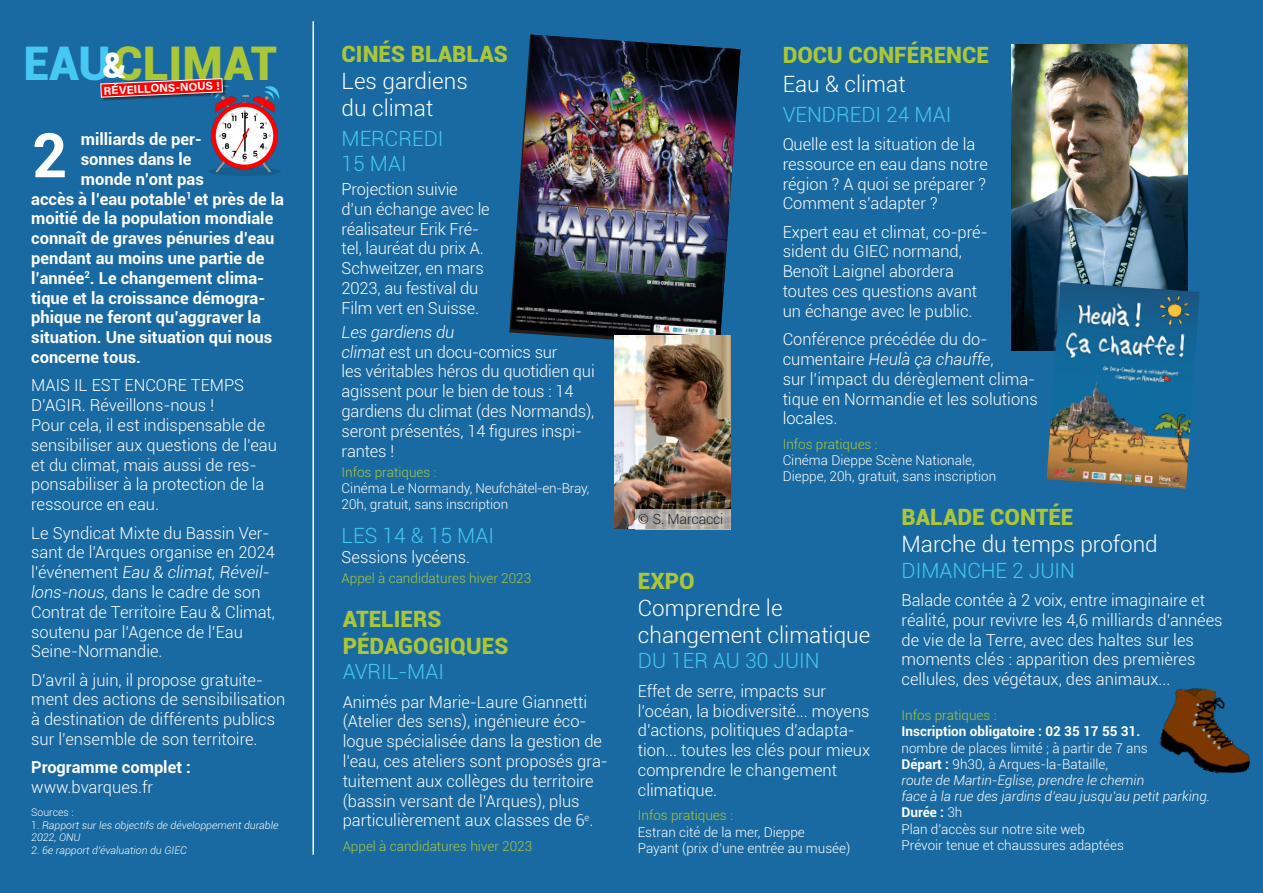
<style>
.page{position:relative;width:1263px;height:893px;background:#196aa2}
.page>*{position:absolute;margin:0;border:0;box-sizing:border-box;transform-origin:0 0}
.t1{font:700 61.5px "Roboto";color:#fff}
.t2{font:900 46.5px "Roboto";color:#abc738}
.t3{font:900 35.25px "Roboto";color:#fff}
.t4{font:300 22.5px/27px "Roboto";color:#fff}
.t5{font:900 22.5px/27px "Roboto";color:#abc738}
.t6{font:300 21px/25.2px "Roboto";color:#45c8f4}
.t7{font:300 16.5px/19.8px "Roboto";color:#fff}
.t8{font:700 16.5px "Roboto";color:#fff}
.t9{font:300 14.1px "Roboto";letter-spacing:-.01em;color:#231f20}
.t10{font:300 13.5px "Roboto";color:#fff}
.t11{font:italic 300 13.5px/16.2px "Roboto";color:#fff}
.t12{font:300 13.5px "Roboto";color:#abc738}
.t13{font:700 13.5px "Roboto";color:#fff}
.t14{font:11.55px "Acumin Variable Concept";color:#fff}
.t15{font:italic 300 10.5px/12.6px "Roboto";color:#fff}
.t16{font:300 10.5px "Roboto";color:#fff}
.s1{color:#45c8f4}
.s2{font-style:italic}
.s3{font-style:normal}
.s4{font-family:"Minion Pro";font-weight:400;font-size:16.05px}
.s5{font-weight:900;color:#abc738}
.s6{font-weight:700;font-style:normal}
</style>
<div class="page">
<img style="left:208px;top:95px;width:72px;height:80px">
<svg style="left:100px;top:78px;width:130px;height:26px"></svg>
<svg style="left:257px;top:86px;width:23px;height:14px"></svg>
<hr style="left:312px;top:21px;width:2px;height:834px;background:#fff">
<img style="left:1159px;top:688px;width:92px;height:86px">
<img style="left:1011px;top:44px;width:177px;height:306px">
<img style="left:1047px;top:282px;width:153px;height:207px">
<img style="left:511px;top:35px;width:229px;height:309px">
<img style="left:615px;top:335px;width:115px;height:194px">
<svg style="left:635px;top:509px;width:95px;height:21px;background:#b0aeac"></svg>
<p class="t2" style="left:23px;top:31px;width:255px"><span class="s1">EAU</span>CLIMAT</p>
<p class="t3" style="left:103px;top:40px;width:25px">&amp;</p>
<p class="t14" style="left:103px;top:82px;width:117px;rotate:-2deg">RÉVEILLONS-NOUS !</p>
<p class="t8" style="left:81px;top:128px;width:123px">milliards de per-</p>
<p class="t8" style="left:81px;top:148px;width:112px">sonnes dans le</p>
<p class="t8" style="left:81px;top:167px;width:125px">monde n’ont pas</p>
<p class="t8" style="left:31px;top:187px;width:254px">accès à l’eau potable<sup>1</sup> et près de la</p>
<p class="t8" style="left:31px;top:207px;width:244px">moitié de la population mondiale</p>
<p class="t8" style="left:31px;top:227px;width:245px">connaît de graves pénuries d’eau</p>
<p class="t8" style="left:31px;top:247px;width:235px">pendant au moins une partie de</p>
<p class="t8" style="left:31px;top:266px;width:235px">l’année<sup>2</sup>. Le changement clima-</p>
<p class="t8" style="left:31px;top:286px;width:236px">tique et la croissance démogra-</p>
<p class="t8" style="left:31px;top:306px;width:231px">phique ne feront qu’aggraver la</p>
<p class="t8" style="left:31px;top:326px;width:243px">situation. Une situation qui nous</p>
<p class="t8" style="left:31px;top:346px;width:111px">concerne tous.</p>
<p class="t7" style="left:31px;top:375px;width:247px">MAIS IL EST ENCORE TEMPS<br>D’AGIR. Réveillons-nous !<br>Pour cela, il est indispensable de sensibiliser aux questions de l’eau et du climat, mais aussi de res&shy;ponsabiliser à la protection de la ressource en eau.</p>
<p class="t7" style="left:31px;top:522px;width:245px">Le Syndicat Mixte du Bassin Ver&shy;sant de l’Arques organise en 2024 l’événement <span class="s2">Eau &amp; climat, Réveil&shy;lons-nous</span>, dans le cadre de son<br>Contrat de Territoire Eau &amp; Climat, soutenu par l’Agence de l’Eau<br>Seine-Normandie.</p>
<p class="t7" style="left:31px;top:669px;width:256px">D’avril à juin, il propose gratuite&shy;ment des actions de sensibilisation à destination de différents publics sur l’ensemble de son territoire.</p>
<p class="t8" style="left:31px;top:756px;width:161px">Programme complet :</p>
<p class="t7" style="left:31px;top:777px;width:123px">www.bvarques.fr</p>
<p class="t16" style="left:31px;top:805px;width:44px">Sources :</p>
<p class="t15" style="left:31px;top:818px;width:249px"><span class="s3">1.</span> Rapport sur les objectifs de développement durable<br>2022, ONU</p>
<p class="t15" style="left:31px;top:844px;width:157px">2. 6e rapport d’évaluation du GIEC</p>
<p class="t1" style="left:32px;top:112px;width:37px">2</p>
<p class="t5" style="left:342px;top:40px;width:168px">CINÉS BLABLAS</p>
<p class="t4" style="left:342px;top:67px;width:128px">Les gardiens du climat</p>
<p class="t6" style="left:342px;top:125px;width:103px">MERCREDI<br>15 MAI</p>
<p class="t7" style="left:342px;top:179px;width:150px">Projection suivie d’un échange avec le réalisateur Erik Fré&shy;tel, lauréat du prix A.<br>Schweitzer, en mars<br>2023, au festival du<br>Film vert en Suisse.</p>
<p class="t7" style="left:342px;top:321px;width:255px"><span class="s2">Les gardiens du<br>climat</span> est un docu-comics sur<br>les véritables héros du quotidien qui agissent pour le bien de tous : 14 gardiens du climat (des Normands), seront présentés, 14 figures inspi&shy;rantes !</p>
<p class="t12" style="left:342px;top:463px;width:96px">Infos pratiques :</p>
<p class="t10" style="left:342px;top:479px;width:249px">Cinéma Le Normandy, Neufchâtel-en-Bray,</p>
<p class="t10" style="left:342px;top:495px;width:168px">20h, gratuit, sans inscription</p>
<p class="t6" style="left:342px;top:522px;width:154px">LES 14 &amp; 15 MAI</p>
<p class="t7" style="left:342px;top:547px;width:130px">Sessions lycéens.</p>
<p class="t12" style="left:342px;top:569px;width:191px">Appel à candidatures hiver 2023</p>
<p class="t5" style="left:343px;top:605px;width:167px">ATELIERS<br>PÉDAGOGIQUES</p>
<p class="t6" style="left:343px;top:658px;width:103px">AVRIL-MAI</p>
<p class="t7" style="left:343px;top:691px;width:267px">Animés par Marie-Laure Giannetti (Atelier des sens), ingénieure éco&shy;logue spécialisée dans la gestion de l’eau, ces ateliers sont proposés gra&shy;tuitement aux collèges du territoire (bassin versant de l’Arques), plus particulièrement aux classes de 6<sup>e</sup>.</p>
<p class="t12" style="left:343px;top:837px;width:191px">Appel à candidatures hiver 2023</p>
<p class="t5" style="left:783px;top:41px;width:208px">DOCU CONFÉRENCE</p>
<p class="t4" style="left:783px;top:70px;width:124px">Eau &amp; climat</p>
<p class="t6" style="left:783px;top:101px;width:170px">VENDREDI 24 MAI</p>
<p class="t7" style="left:783px;top:134px;width:207px">Quelle est la situation de la ressource en eau dans notre région ? A quoi se préparer ?<br>Comment s’adapter ?</p>
<p class="t7" style="left:783px;top:221px;width:206px">Expert eau et climat, co-pré&shy;sident du GIEC normand,<br>Benoît Laignel abordera toutes ces questions avant un échange avec le public.</p>
<p class="t7" style="left:783px;top:329px;width:257px">Conférence précédée du do&shy;cumentaire <span class="s2">Heulà ça chauffe</span>,<br>sur l’impact du dérèglement clima&shy;tique en Normandie et les solutions locales.</p>
<p class="t12" style="left:783px;top:435px;width:96px">Infos pratiques :</p>
<p class="t10" style="left:783px;top:451px;width:193px">Cinéma Dieppe Scène Nationale,</p>
<p class="t10" style="left:783px;top:467px;width:215px">Dieppe, 20h, gratuit, sans inscription</p>
<p class="t9" style="left:638px;top:509px;width:87px"><span class="s4">©</span> S. Marcacci</p>
<p class="t5" style="left:638px;top:567px;width:58px">EXPO</p>
<p class="t4" style="left:638px;top:594px;width:146px">Comprendre le</p>
<p class="t4" style="left:638px;top:621px;width:234px">changement climatique</p>
<p class="t6" style="left:638px;top:648px;width:183px">DU 1ER AU 30 JUIN</p>
<p class="t7" style="left:638px;top:680px;width:234px">Effet de serre, impacts sur l’océan, la biodiversité... moyens d’actions, politiques d’adapta&shy;tion... toutes les clés pour mieux comprendre le changement climatique.</p>
<p class="t12" style="left:638px;top:806px;width:96px">Infos pratiques :</p>
<p class="t10" style="left:638px;top:822px;width:168px">Estran cité de la mer, Dieppe</p>
<p class="t10" style="left:638px;top:839px;width:214px">Payant (prix d’une entrée au musée)</p>
<p class="t4" style="left:901px;top:503px;width:258px"><span class="s5">BALADE CONTÉE<br></span>Marche du temps profond</p>
<p class="t6" style="left:901px;top:557px;width:175px">DIMANCHE 2 JUIN</p>
<p class="t7" style="left:901px;top:590px;width:323px">Balade contée à 2 voix, entre imaginaire et réalité, pour revivre les 4,6 milliards d’années de vie de la Terre, avec des haltes sur les moments clés : apparition des premières cellules, des végétaux, des animaux...</p>
<p class="t12" style="left:901px;top:706px;width:96px">Infos pratiques :</p>
<p class="t13" style="left:901px;top:722px;width:240px">Inscription obligatoire : 02 35 17 55 31.</p>
<p class="t10" style="left:901px;top:738px;width:248px">nombre de places limité ; à partir de 7 ans</p>
<p class="t11" style="left:901px;top:755px;width:310px"><span class="s6">Départ :</span> <span class="s3">9h30, à Arques-la-Bataille,<br></span>route de Martin-Eglise, prendre le chemin<br>face à la rue des jardins d’eau jusqu’au petit parking.<br><span class="s6">Durée :</span> <span class="s3">3h<br>Plan d’accès sur notre site web</span></p>
<p class="t10" style="left:901px;top:836px;width:224px">Prévoir tenue et chaussures adaptées</p>
</div>
